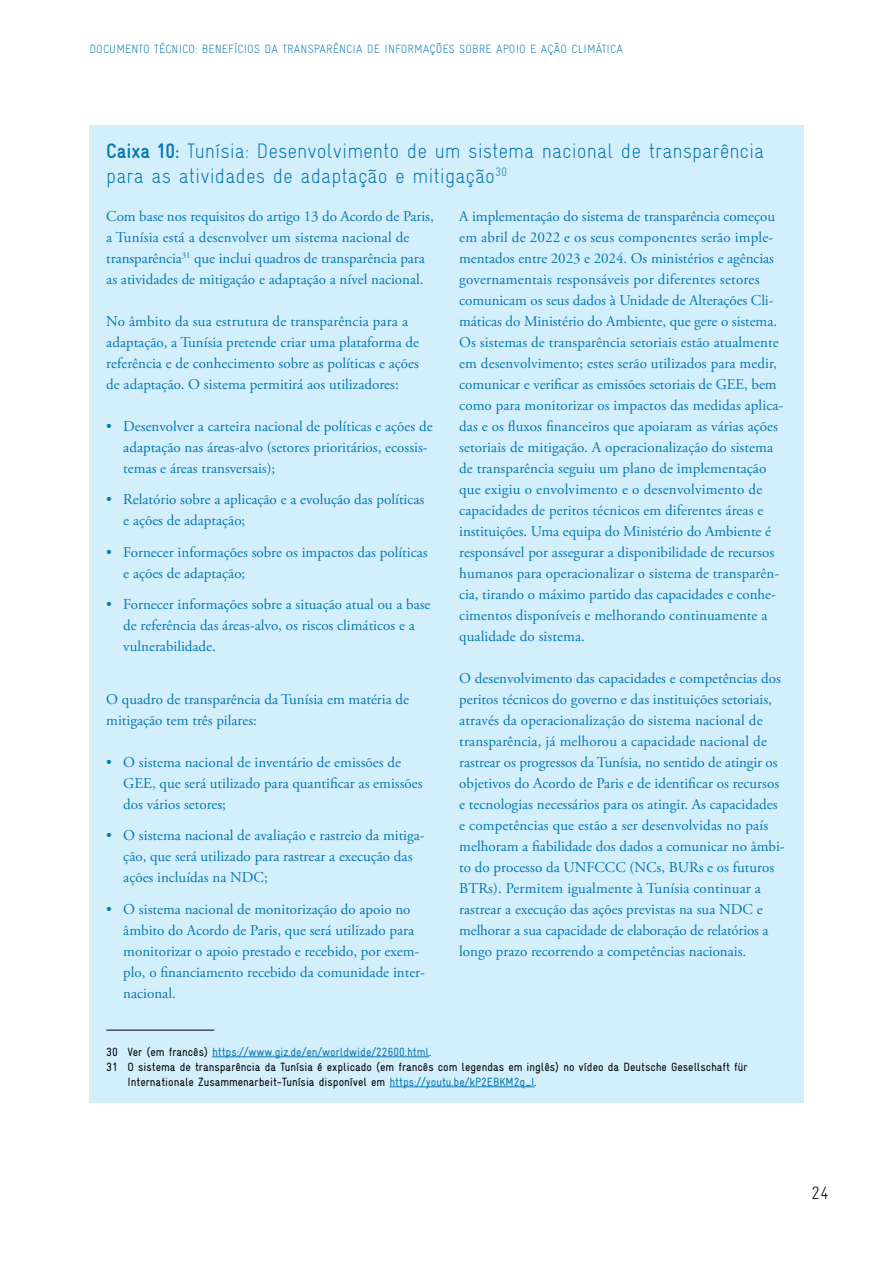
<style>
.page{position:relative;width:893px;height:1263px;background:#fff}
.page>*{position:absolute;margin:0;border:0;box-sizing:border-box;transform-origin:0 0}
.t1{font:300 21px/25.2px "Gravur Condensed Pro";color:#0678b3}
.t2{font:300 18px "Gravur Condensed Pro";color:#000}
.t3{font:15px/21px "Adobe Garamond Pro";color:#0678b3}
.t4{font:12px "Gravur Condensed Pro";color:#000}
.t5{font:300 12px "Gravur Condensed Pro";letter-spacing:.01em;color:#0678b3}
.t6{font:12px "Gravur Condensed Pro";color:#0678b3}
.s1{font-weight:700}
.s2{color:#000}
.s3{color:#0678b3}
</style>
<div class="page">
<div style="left:89px;top:125px;width:715px;height:978px;background:#d4effc"></div>
<hr style="left:106px;top:1030px;width:108px;height:1px;background:#000">
<hr style="left:212px;top:1056px;width:217px;height:1px;background:#0678b3">
<hr style="left:390px;top:1086px;width:145px;height:1px;background:#0678b3">
<p class="t5" style="left:89px;top:41px;width:535px">DOCUMENTO TÉCNICO: BENEFÍCIOS DA TRANSPARÊNCIA DE INFORMAÇÕES SOBRE APOIO E AÇÃO CLIMÁTICA</p>
<h1 class="t1" style="left:106px;top:138px;width:660px"><span class="s1">Caixa 10:</span> Tunísia: Desenvolvimento de um sistema nacional de transparência para as atividades de adaptação e mitigação<sup>30</sup></h1>
<p class="t3" style="left:106px;top:206px;width:329px">Com base nos requisitos do artigo 13 do Acordo de Paris, a Tunísia está a desenvolver um sistema nacional de transparência<sup>31</sup> que inclui quadros de transparência para as atividades de mitigação e adaptação a nível nacional.</p>
<p class="t3" style="left:106px;top:311px;width:314px">No âmbito da sua estrutura de transparência para a adaptação, a Tunísia pretende criar uma plataforma de referência e de conhecimento sobre as políticas e ações de adaptação. O sistema permitirá aos utilizadores:</p>
<p class="t3" style="left:123px;top:416px;width:311px;text-indent:-17px">• Desenvolver a carteira nacional de políticas e ações de adaptação nas áreas-alvo (setores prioritários, ecossis&shy;temas e áreas transversais);</p>
<p class="t3" style="left:123px;top:489px;width:303px;text-indent:-17px">• Relatório sobre a aplicação e a evolução das políticas e ações de adaptação;</p>
<p class="t3" style="left:123px;top:542px;width:306px;text-indent:-17px">• Fornecer informações sobre os impactos das políticas e ações de adaptação;</p>
<p class="t3" style="left:123px;top:594px;width:309px;text-indent:-17px">• Fornecer informações sobre a situação atual ou a base de referência das áreas-alvo, os riscos climáticos e a vulnerabilidade.</p>
<p class="t3" style="left:106px;top:689px;width:304px">O quadro de transparência da Tunísia em matéria de mitigação tem três pilares:</p>
<p class="t3" style="left:123px;top:752px;width:301px;text-indent:-17px">• O sistema nacional de inventário de emissões de<br>GEE, que será utilizado para quantificar as emissões dos vários setores;</p>
<p class="t3" style="left:123px;top:825px;width:303px;text-indent:-17px">• O sistema nacional de avaliação e rastreio da mitiga&shy;ção, que será utilizado para rastrear a execução das ações incluídas na NDC;</p>
<p class="t3" style="left:123px;top:899px;width:303px;text-indent:-17px">• O sistema nacional de monitorização do apoio no âmbito do Acordo de Paris, que será utilizado para monitorizar o apoio prestado e recebido, por exem&shy;plo, o financiamento recebido da comunidade inter&shy;nacional.</p>
<p class="t3" style="left:459px;top:206px;width:326px">A implementação do sistema de transparência começou em abril de 2022 e os seus componentes serão imple&shy;mentados entre 2023 e 2024. Os ministérios e agências governamentais responsáveis por diferentes setores comunicam os seus dados à Unidade de Alterações Cli&shy;máticas do Ministério do Ambiente, que gere o sistema.<br>Os sistemas de transparência setoriais estão atualmente em desenvolvimento; estes serão utilizados para medir, comunicar e verificar as emissões setoriais de GEE, bem como para monitorizar os impactos das medidas aplica&shy;das e os fluxos financeiros que apoiaram as várias ações setoriais de mitigação. A operacionalização do sistema de transparência seguiu um plano de implementação que exigiu o envolvimento e o desenvolvimento de capacidades de peritos técnicos em diferentes áreas e instituições. Uma equipa do Ministério do Ambiente é responsável por assegurar a disponibilidade de recursos humanos para operacionalizar o sistema de transparên&shy;cia, tirando o máximo partido das capacidades e conhe&shy;cimentos disponíveis e melhorando continuamente a qualidade do sistema.</p>
<p class="t3" style="left:459px;top:668px;width:327px">O desenvolvimento das capacidades e competências dos peritos técnicos do governo e das instituições setoriais, através da operacionalização do sistema nacional de transparência, já melhorou a capacidade nacional de rastrear os progressos da Tunísia, no sentido de atingir os objetivos do Acordo de Paris e de identificar os recursos e tecnologias necessários para os atingir. As capacidades e competências que estão a ser desenvolvidas no país melhoram a fiabilidade dos dados a comunicar no âmbi&shy;to do processo da UNFCCC (NCs, BURs e os futuros BTRs). Permitem igualmente à Tunísia continuar a rastrear a execução das ações previstas na sua NDC e melhorar a sua capacidade de elaboração de relatórios a longo prazo recorrendo a competências nacionais.</p>
<p class="t6" style="left:106px;top:1045px;width:326px"><span class="s2">30 Ver (em francês)</span> https://www.giz.de/en/worldwide/22600.html<span class="s2">.</span></p>
<p class="t4" style="left:106px;top:1060px;width:643px">31 O sistema de transparência da Tunísia é explicado (em francês com legendas em inglês) no vídeo da Deutsche Gesellschaft für</p>
<p class="t4" style="left:128px;top:1075px;width:411px">Internationale Zusammenarbeit-Tunísia disponível em <span class="s3">https://youtu.be/kP2EBKM2q_I</span>.</p>
<p class="t2" style="left:811px;top:1182px;width:20px">24</p>
</div>
